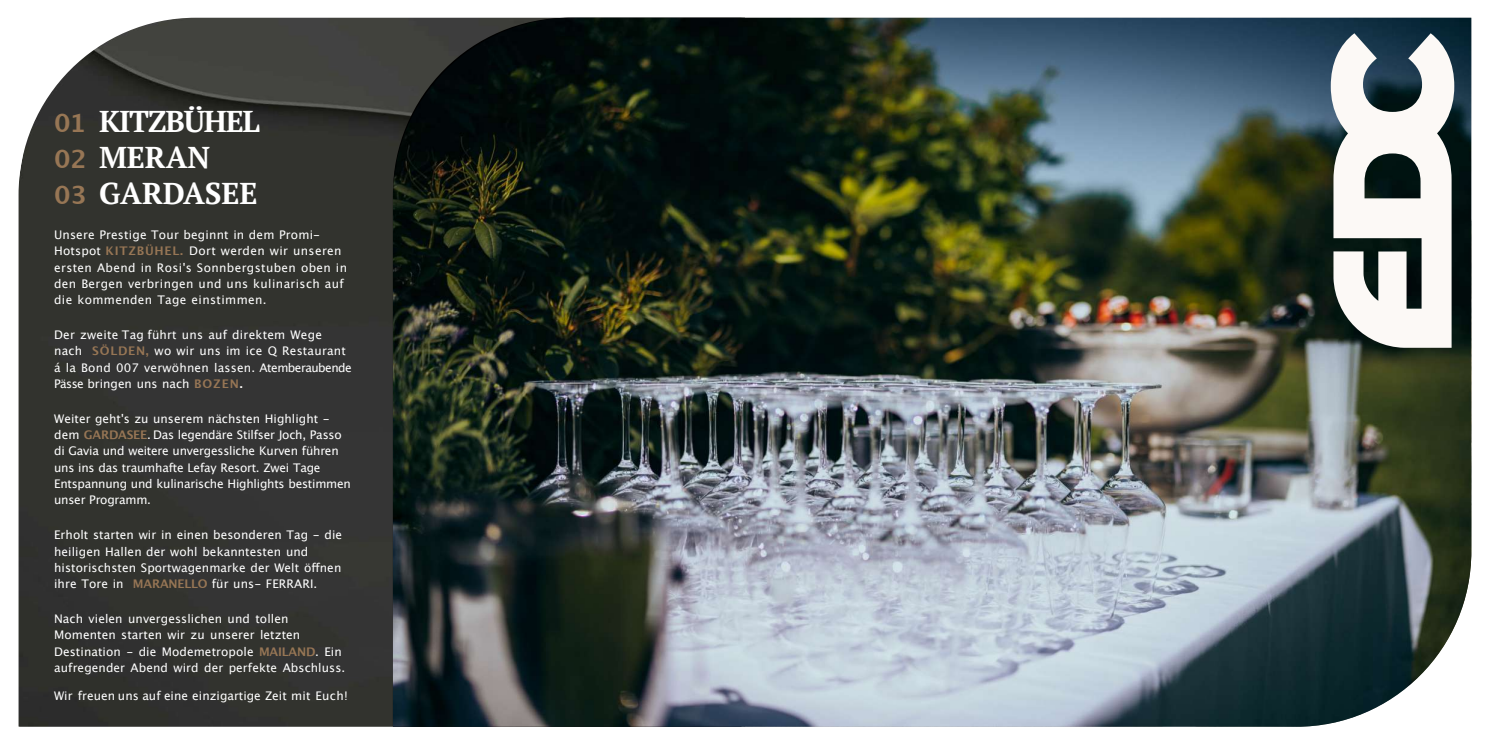
<style>
.page{position:relative;width:1490px;height:745px;background:#fff}
.page>*{position:absolute;margin:0;border:0;box-sizing:border-box;transform-origin:0 0}
.t1{font:700 30px/36px "PT Serif";letter-spacing:-.005em;color:#fff}
.t2{font:11.88px/16.2px "Lucida Grande";letter-spacing:.005em;color:#fff}
.t3{font:11.88px/16.2px "Lucida Grande";letter-spacing:-.02em;color:#fff}
.t4{font:11.88px/16.2px "Lucida Grande";letter-spacing:.03em;color:#fff}
.s1{font-family:"Lucida Grande";font-size:25px;color:#977655}
.s2{font-weight:700;color:#977655}
.s3{font-weight:700;color:#fcf9f6}
</style>
<div class="page">
<img style="left:19px;top:18px;width:374px;height:708px">
<img style="left:393px;top:18px;width:1078px;height:708px">
<svg style="left:1330px;top:33px;width:124px;height:315px"></svg>
<h1 class="t1" style="left:54px;top:106px;width:207px"><span class="s1">01</span> KITZBÜHEL<br><span class="s1">02</span> MERAN<br><span class="s1">03</span> GARDASEE</h1>
<p class="t4" style="left:54px;top:227px;width:294px">Unsere Prestige Tour beginnt in dem Promi-Hotspot <span class="s2">KITZBÜHEL.</span> Dort werden wir unseren ersten Abend in Rosi's Sonnbergstuben oben in den Bergen verbringen und uns kulinarisch auf die kommenden Tage einstimmen.</p>
<p class="t2" style="left:54px;top:327px;width:299px">Der zweite Tag führt uns auf direktem Wege nach <span class="s2">SÖLDEN,</span> wo wir uns im ice Q Restaurant á la Bond 007 verwöhnen lassen. Atemberaubende Pässe bringen uns nach <span class="s2">BOZEN</span><span class="s3">.</span></p>
<p class="t3" style="left:54px;top:411px;width:298px">Weiter geht's zu unserem nächsten Highlight - dem <span class="s2">GARDASEE</span>. Das legendäre Stilfser Joch, Passo di Gavia und weitere unvergessliche Kurven führen uns ins das traumhafte Lefay Resort. Zwei Tage Entspannung und kulinarische Highlights bestimmen unser Programm.</p>
<p class="t2" style="left:54px;top:527px;width:290px">Erholt starten wir in einen besonderen Tag - die heiligen Hallen der wohl bekanntesten und historischsten Sportwagenmarke der Welt öffnen ihre Tore in <span class="s2">MARANELLO</span> für uns- FERRARI.</p>
<p class="t2" style="left:54px;top:611px;width:293px">Nach vielen unvergesslichen und tollen Momenten starten wir zu unserer letzten Destination - die Modemetropole <span class="s2">MAILAND</span>. Ein aufregender Abend wird der perfekte Abschluss.</p>
<p class="t2" style="left:54px;top:688px;width:295px">Wir freuen uns auf eine einzigartige Zeit mit Euch!</p>
</div>
